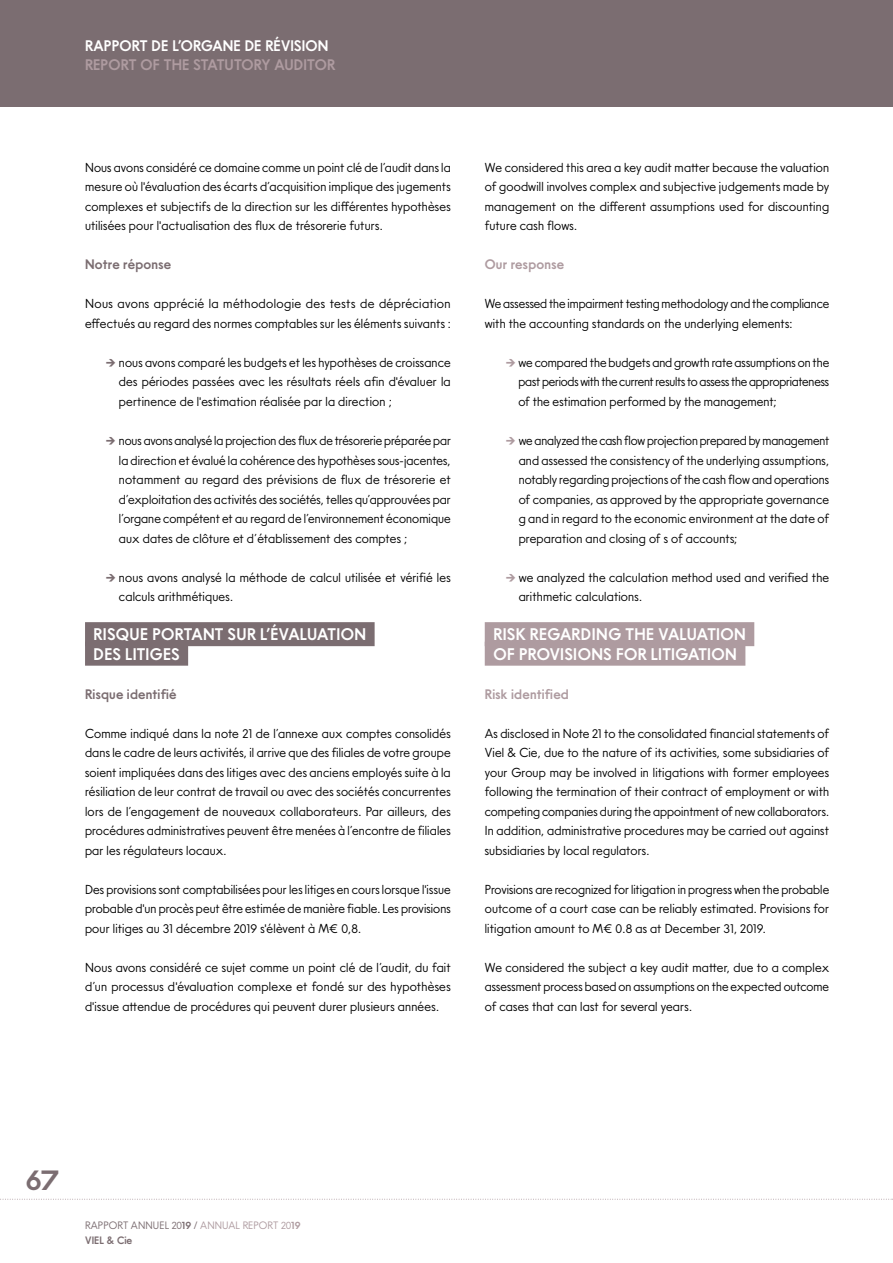
<style>
.page{position:relative;width:893px;height:1263px;background:#fff}
.page>*{position:absolute;margin:0;border:0;box-sizing:border-box;transform-origin:0 0}
.t1{font:700 28.5px "JT Energy";color:#7b6d71}
.t2{font:700 16.5px/19.5px "JT Energy";letter-spacing:.015em;color:#fff}
.t3{font:700 15px "JT Energy";letter-spacing:.01em;color:#fff}
.t4{font:700 15px "JT Energy";letter-spacing:.01em;color:#ae9ba0}
.t5{font:700 13.5px "JT Energy";letter-spacing:.015em;color:#7b6d71}
.t6{font:700 13.5px "JT Energy";letter-spacing:.02em;color:#ae9ba0}
.t7{font:300 12.75px/19.5px "JT Energy";letter-spacing:.015em;color:#000;text-align:justify}
.t8{font:300 10.5px/15px "JT Energy";letter-spacing:.01em;color:#7b6d71}
.s1{font-family:"Mini Pics International";font-weight:400;font-size:9px;color:#7b6d71}
.s2{font-family:"Mini Pics International";font-weight:400;font-size:9px;color:#ae9ba0}
.s3{font-weight:700}
.s4{color:#ae9ba0}
.s5{font-weight:700;color:#ae9ba0}
</style>
<div class="page">
<div style="left:0;top:0;width:893px;height:106px;background:#7b6d71"></div>
<svg style="left:0;top:1199px;width:893px;height:1px"></svg>
<div style="left:85px;top:622px;width:290px;height:24px;background:#7b6d71"></div>
<div style="left:85px;top:642px;width:103px;height:24px;background:#7b6d71"></div>
<div style="left:485px;top:622px;width:269px;height:24px;background:#ae9ba0"></div>
<div style="left:485px;top:642px;width:260px;height:24px;background:#ae9ba0"></div>
<p class="t3" style="left:85px;top:33px;width:245px">RAPPORT DE L’ORGANE DE RÉVISION</p>
<p class="t4" style="left:85px;top:53px;width:251px">REPORT OF THE STATUTORY AUDITOR</p>
<p class="t7" style="left:85px;top:158px;width:367px">Nous avons considéré ce domaine comme un point clé de l’audit dans la mesure où l'évaluation des écarts d’acquisition implique des jugements complexes et subjectifs de la direction sur les différentes hypothèses utilisées pour l'actualisation des flux de trésorerie futurs.</p>
<p class="t5" style="left:85px;top:254px;width:88px">Notre réponse</p>
<p class="t7" style="left:85px;top:294px;width:367px">Nous avons apprécié la méthodologie des tests de dépréciation effectués au regard des normes comptables sur les éléments suivants :</p>
<p class="t7" style="left:119px;top:353px;width:333px;text-indent:-13px"><span class="s1">E</span> nous avons comparé les budgets et les hypothèses de croissance des périodes passées avec les résultats réels afin d'évaluer la pertinence de l'estimation réalisée par la direction ;</p>
<p class="t7" style="left:119px;top:431px;width:333px;text-indent:-13px"><span class="s1">E</span> nous avons analysé la projection des flux de trésorerie préparée par la direction et évalué la cohérence des hypothèses sous-jacentes, notamment au regard des prévisions de flux de trésorerie et d’exploitation des activités des sociétés, telles qu’approuvées par l’organe compétent et au regard de l’environnement économique aux dates de clôture et d’établissement des comptes ;</p>
<p class="t7" style="left:119px;top:567px;width:333px;text-indent:-13px"><span class="s1">E</span> nous avons analysé la méthode de calcul utilisée et vérifié les calculs arithmétiques.</p>
<p class="t2" style="left:94px;top:624px;width:274px">RISQUE PORTANT SUR L’ÉVALUATION<br>DES LITIGES</p>
<p class="t5" style="left:85px;top:683px;width:93px">Risque identifié</p>
<p class="t7" style="left:85px;top:723px;width:367px">Comme indiqué dans la note 21 de l’annexe aux comptes consolidés dans le cadre de leurs activités, il arrive que des filiales de votre groupe soient impliquées dans des litiges avec des anciens employés suite à la résiliation de leur contrat de travail ou avec des sociétés concurrentes lors de l’engagement de nouveaux collaborateurs. Par ailleurs, des procédures administratives peuvent être menées à l’encontre de filiales par les régulateurs locaux.</p>
<p class="t7" style="left:85px;top:879px;width:367px">Des provisions sont comptabilisées pour les litiges en cours lorsque l'issue probable d'un procès peut être estimée de manière fiable. Les provisions pour litiges au 31 décembre 2019 s'élèvent à M€ 0,8.</p>
<p class="t7" style="left:85px;top:957px;width:367px">Nous avons considéré ce sujet comme un point clé de l’audit, du fait d’un processus d'évaluation complexe et fondé sur des hypothèses d'issue attendue de procédures qui peuvent durer plusieurs années.</p>
<p class="t7" style="left:485px;top:158px;width:346px">We considered this area a key audit matter because the valuation of goodwill involves complex and subjective judgements made by management on the different assumptions used for discounting future cash flows.</p>
<p class="t6" style="left:485px;top:254px;width:81px">Our response</p>
<p class="t7" style="left:485px;top:294px;width:346px">We assessed the impairment testing methodology and the compliance with the accounting standards on the underlying elements:</p>
<p class="t7" style="left:518px;top:353px;width:312px;text-indent:-12px"><span class="s2">E</span> we compared the budgets and growth rate assumptions on the past periods with the current results to assess the appropriateness of the estimation performed by the management;</p>
<p class="t7" style="left:519px;top:431px;width:312px;text-indent:-13px"><span class="s2">E</span> we analyzed the cash flow projection prepared by management and assessed the consistency of the underlying assumptions, notably regarding projections of the cash flow and operations of companies, as approved by the appropriate governance g and in regard to the economic environment at the date of preparation and closing of s of accounts;</p>
<p class="t7" style="left:519px;top:567px;width:312px;text-indent:-13px"><span class="s2">E</span> we analyzed the calculation method used and verified the arithmetic calculations.</p>
<p class="t2" style="left:493px;top:624px;width:254px">RISK REGARDING THE VALUATION<br>OF PROVISIONS FOR LITIGATION</p>
<p class="t6" style="left:485px;top:683px;width:86px">Risk identified</p>
<p class="t7" style="left:485px;top:723px;width:346px">As disclosed in Note 21 to the consolidated financial statements of Viel &amp; Cie, due to the nature of its activities, some subsidiaries of your Group may be involved in litigations with former employees following the termination of their contract of employment or with competing companies during the appointment of new collaborators.<br>In addition, administrative procedures may be carried out against subsidiaries by local regulators.</p>
<p class="t7" style="left:485px;top:879px;width:346px">Provisions are recognized for litigation in progress when the probable outcome of a court case can be reliably estimated. Provisions for litigation amount to M€ 0.8 as at December 31, 2019.</p>
<p class="t7" style="left:485px;top:957px;width:346px">We considered the subject a key audit matter, due to a complex assessment process based on assumptions on the expected outcome of cases that can last for several years.</p>
<h1 class="t1" style="left:26px;top:1157px;width:35px">67</h1>
<p class="t8" style="left:85px;top:1217px;width:217px">RAPPORT ANNUEL 20<span class="s3">19</span> / <span class="s4">ANNUAL REPORT 20</span><span class="s5">19<br></span><span class="s3">VIEL &amp; Cie</span></p>
</div>
